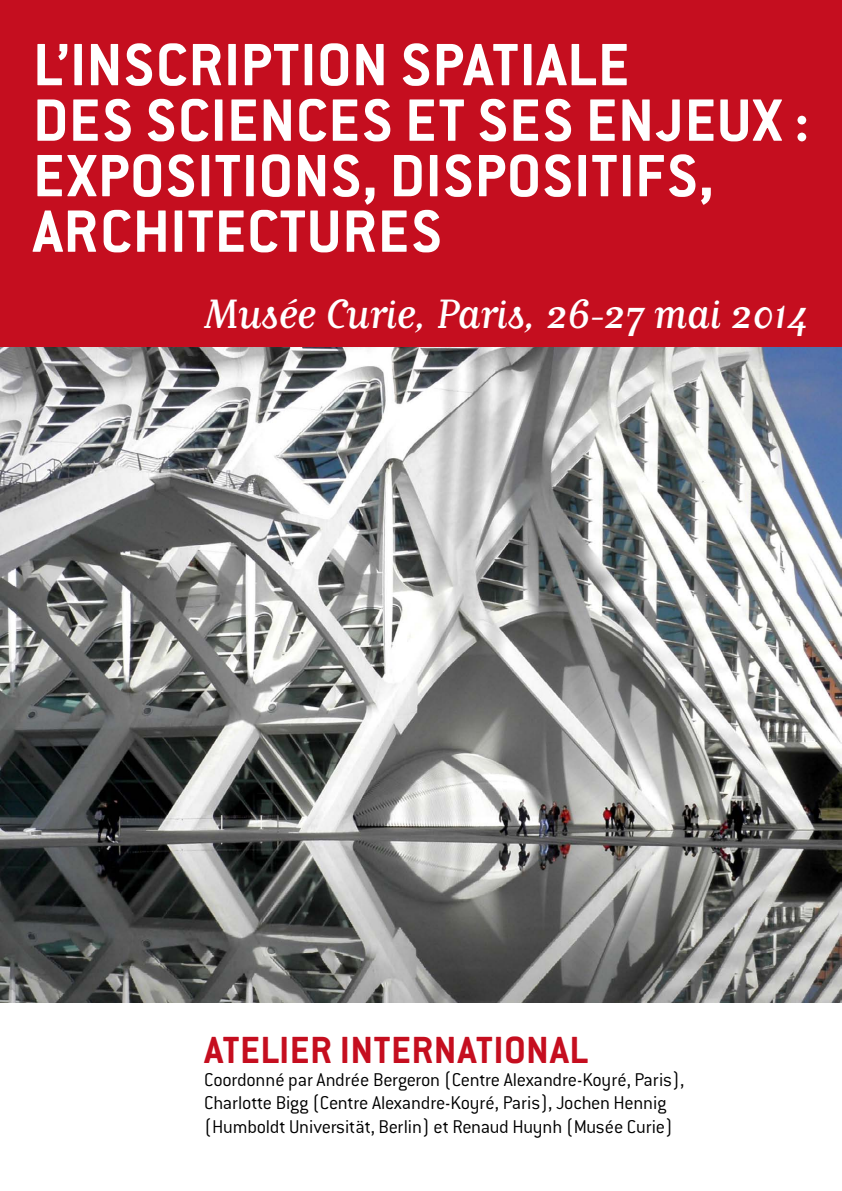
<style>
.page{position:relative;width:842px;height:1191px;background:#fff}
.page>*{position:absolute;margin:0;border:0;box-sizing:border-box;transform-origin:0 0}
.t1{font:700 65.5px/55.5px "Conduit ITC";letter-spacing:.015em;color:#fff}
.t2{font:48.1px "Matrix Script";letter-spacing:-.025em;color:#fff}
.t3{font:700 41.5px "Conduit ITC";letter-spacing:.015em;color:#c50e1f}
.t4{font:20.3px/23.4px "Conduit ITC Light";letter-spacing:-.015em;color:#000}
</style>
<div class="page">
<div style="left:0;top:0;width:842px;height:482px;background:#c50e1f"></div>
<img style="left:0;top:347px;width:842px;height:655px">
<h1 class="t1" style="left:33px;top:35px;width:778px">L’INSCRIPTION SPATIALE<br>DES SCIENCES ET SES ENJEUX :<br>EXPOSITIONS, DISPOSITIFS,<br>ARCHITECTURES</h1>
<h2 class="t2" style="left:204px;top:290px;width:607px">Musée Curie, Paris, 26-27 mai 2014</h2>
<h3 class="t3" style="left:205px;top:1024px;width:382px">ATELIER INTERNATIONAL</h3>
<p class="t4" style="left:204px;top:1067px;width:481px">Coordonné par Andrée Bergeron (Centre Alexandre-Koyré, Paris),<br>Charlotte Bigg (Centre Alexandre-Koyré, Paris), Jochen Hennig (Humboldt Universität, Berlin) et Renaud Huynh (Musée Curie)</p>
</div>
